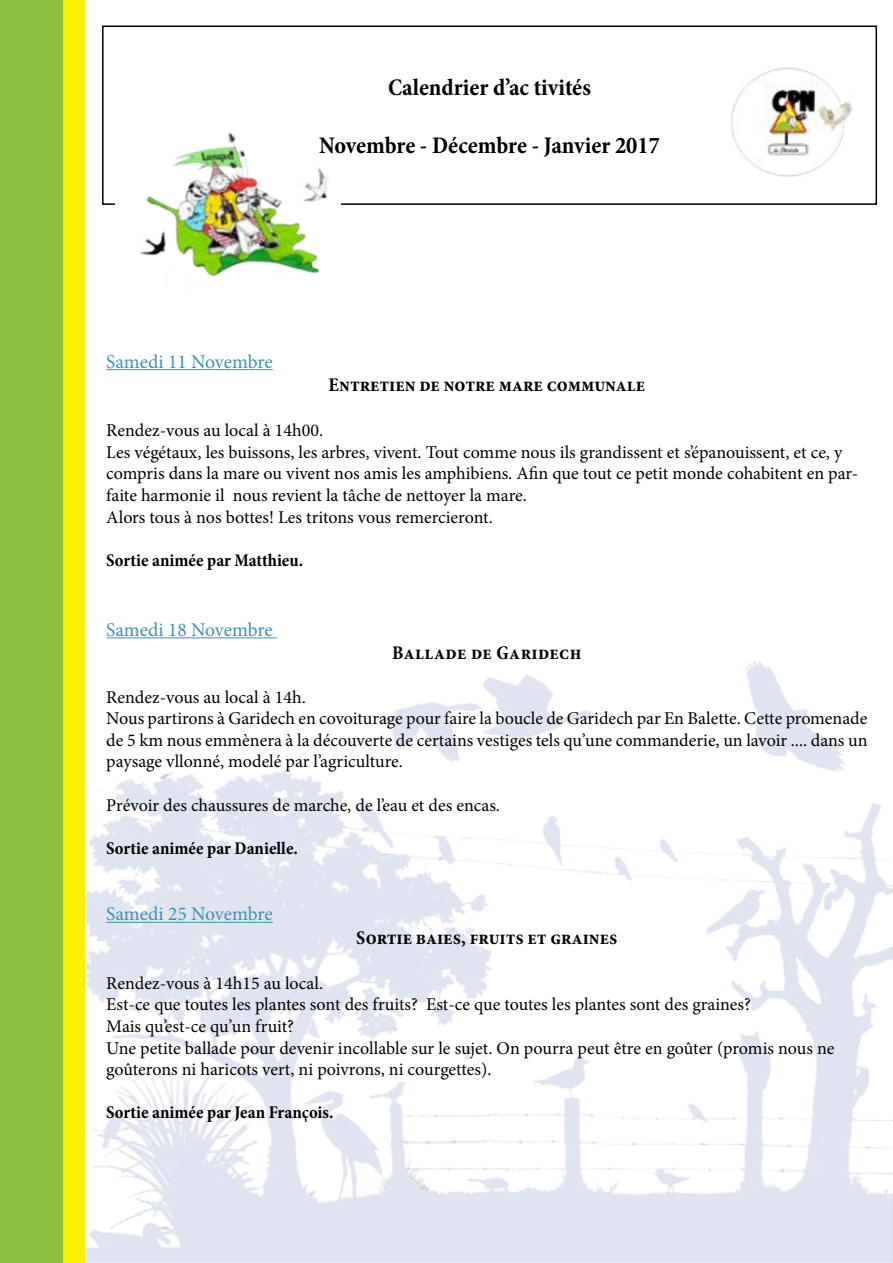
<style>
.page{position:relative;width:893px;height:1263px;background:#fff}
.page>*{position:absolute;margin:0;border:0;box-sizing:border-box;transform-origin:0 0}
.t1{font:700 condensed 24px "Minion Pro";color:#000}
.t2{font:700 condensed 19.5px "Minion Pro";color:#000}
.t3{font:19.5px "Minion Pro";letter-spacing:-.01em;color:#3c91b6}
.t4{font:700 condensed 19.5px "Minion Pro";letter-spacing:.02em;color:#000}
.t5{font:18px/21.6px "Minion Pro";letter-spacing:-.005em;color:#000}
.t6{font:700 condensed 18px "Minion Pro";letter-spacing:.005em;color:#000}
</style>
<div class="page">
<img style="left:86px;top:660px;width:807px;height:603px">
<div style="left:0;top:0;width:64px;height:1263px;background:#8bc03f"></div>
<div style="left:64px;top:0;width:21px;height:1263px;background:#fff200"></div>
<div style="left:102px;top:26px;width:775px;height:179px;border:2px solid #000"></div>
<img style="left:102px;top:60px;width:256px;height:217px">
<img style="left:731px;top:67px;width:122px;height:110px">
<hr style="left:106px;top:369px;width:167px;height:1px;background:#3c91b6">
<hr style="left:106px;top:637px;width:171px;height:1px;background:#3c91b6">
<hr style="left:106px;top:922px;width:167px;height:1px;background:#3c91b6">
<h1 class="t1" style="left:388px;top:71px;width:205px">Calendrier d’ac tivités</h1>
<h1 class="t1" style="left:319px;top:129px;width:342px">Novembre - Décembre - Janvier 2017</h1>
<p class="t3" style="left:106px;top:348px;width:168px">Samedi 11 Novembre</p>
<p class="t2" style="left:329px;top:371px;width:318px">Entretien de notre mare communale</p>
<p class="t5" style="left:106px;top:420px;width:753px">Rendez-vous au local à 14h00.<br>Les végétaux, les buissons, les arbres, vivent. Tout comme nous ils grandissent et s’épanouissent, et ce, y compris dans la mare ou vivent nos amis les amphibiens. Afin que tout ce petit monde cohabitent en par&shy;faite harmonie il nous revient la tâche de nettoyer la mare.<br>Alors tous à nos bottes! Les tritons vous remercieront.</p>
<p class="t6" style="left:106px;top:547px;width:198px">Sortie animée par Matthieu.</p>
<p class="t3" style="left:106px;top:617px;width:168px">Samedi 18 Novembre</p>
<p class="t4" style="left:392px;top:640px;width:191px">Ballade de Garidech</p>
<p class="t5" style="left:106px;top:686px;width:763px">Rendez-vous au local à 14h.<br>Nous partirons à Garidech en covoiturage pour faire la boucle de Garidech par En Balette. Cette promenade de 5 km nous emmènera à la découverte de certains vestiges tels qu’une commanderie, un lavoir .... dans un paysage vllonné, modelé par l’agriculture.</p>
<p class="t5" style="left:106px;top:794px;width:395px">Prévoir des chaussures de marche, de l’eau et des encas.</p>
<p class="t6" style="left:106px;top:835px;width:193px">Sortie animée par Danielle.</p>
<p class="t3" style="left:106px;top:901px;width:168px">Samedi 25 Novembre</p>
<p class="t2" style="left:356px;top:924px;width:263px">Sortie baies, fruits et graines</p>
<p class="t5" style="left:106px;top:972px;width:730px">Rendez-vous à 14h15 au local.<br>Est-ce que toutes les plantes sont des fruits? Est-ce que toutes les plantes sont des graines?<br>Mais qu’est-ce qu’un fruit?<br>Une petite ballade pour devenir incollable sur le sujet. On pourra peut être en goûter (promis nous ne goûterons ni haricots vert, ni poivrons, ni courgettes).</p>
<p class="t6" style="left:106px;top:1100px;width:229px">Sortie animée par Jean François.</p>
</div>
